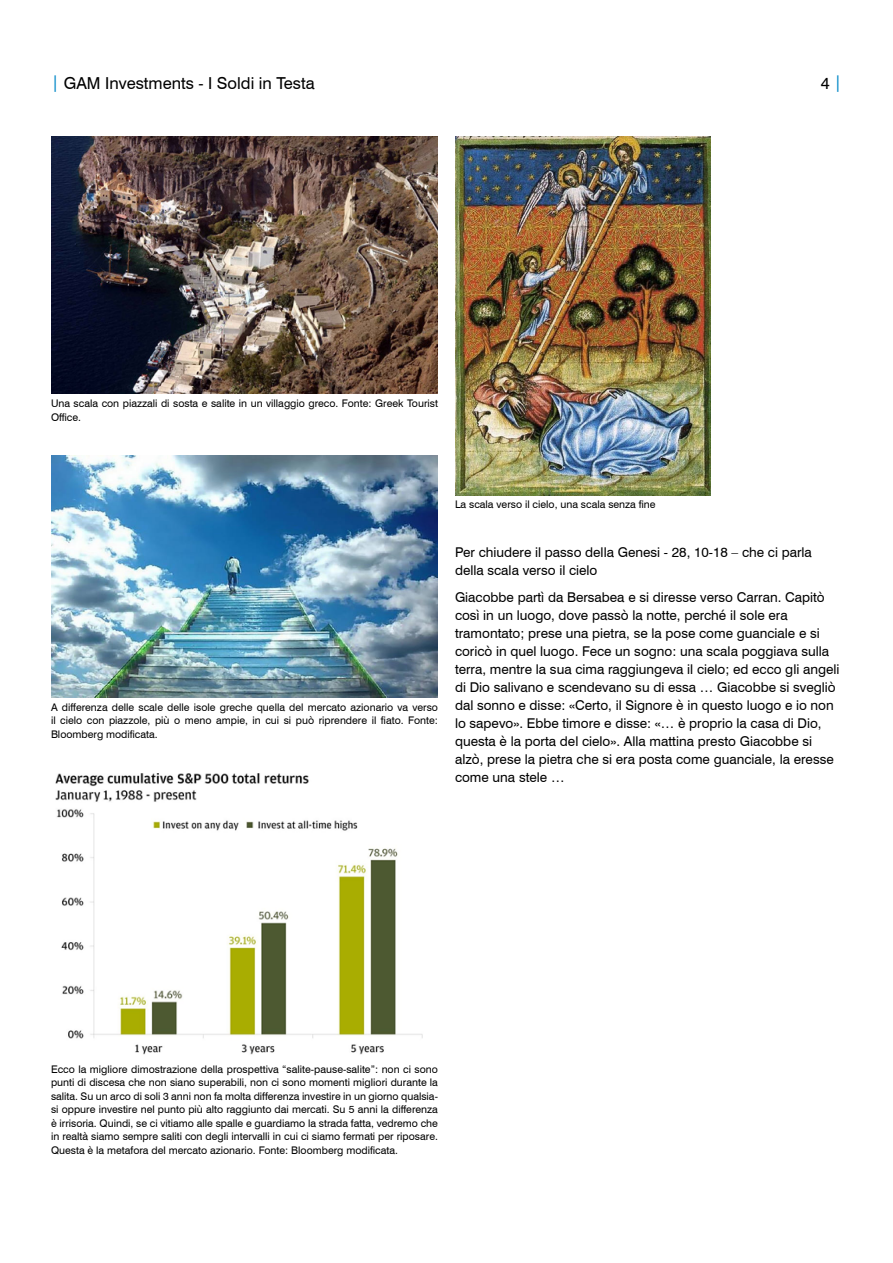
<style>
.page{position:relative;width:893px;height:1263px;background:#fff}
.page>*{position:absolute;margin:0;border:0;box-sizing:border-box;transform-origin:0 0}
.t1{font:16.5px "Swiss 721 BT";color:#000}
.BODY_text{font:13.5px/18px "Swiss 721 BT";color:#000}
.DISCLAIMER{font:10.5px/13.5px "Swiss 721 BT";color:#000;text-align:justify}
.s1{color:#0087c7}
</style>
<div class="page">
<img style="left:51px;top:136px;width:387px;height:258px">
<img style="left:51px;top:456px;width:387px;height:242px">
<img style="left:55px;top:773px;width:368px;height:282px">
<img style="left:455px;top:136px;width:255px;height:359px">
<h1 class="t1" style="left:51px;top:73px;width:265px"><span class="s1">|</span> GAM Investments - I Soldi in Testa</h1>
<h1 class="t1" style="left:821px;top:73px;width:22px">4 <span class="s1">|</span></h1>
<p class="DISCLAIMER" style="left:51px;top:396px;width:388px">Una scala con piazzali di sosta e salite in un villaggio greco. Fonte: Greek Tourist<br>Office.</p>
<p class="DISCLAIMER" style="left:51px;top:700px;width:388px">A differenza delle scale delle isole greche quella del mercato azionario va verso il cielo con piazzole, più o meno ampie, in cui si può riprendere il fiato. Fonte:<br>Bloomberg modificata.</p>
<p class="DISCLAIMER" style="left:455px;top:498px;width:202px">La scala verso il cielo, una scala senza fine</p>
<p class="BODY_text" style="left:455px;top:543px;width:358px">Per chiudere il passo della Genesi - 28, 10-18 – che ci parla della scala verso il cielo</p>
<p class="BODY_text" style="left:455px;top:588px;width:386px">Giacobbe partì da Bersabea e si diresse verso Carran. Capitò così in un luogo, dove passò la notte, perché il sole era tramontato; prese una pietra, se la pose come guanciale e si coricò in quel luogo. Fece un sogno: una scala poggiava sulla terra, mentre la sua cima raggiungeva il cielo; ed ecco gli angeli di Dio salivano e scendevano su di essa … Giacobbe si svegliò dal sonno e disse: «Certo, il Signore è in questo luogo e io non lo sapevo». Ebbe timore e disse: «… è proprio la casa di Dio, questa è la porta del cielo». Alla mattina presto Giacobbe si alzò, prese la pietra che si era posta come guanciale, la eresse come una stele …</p>
<p class="DISCLAIMER" style="left:51px;top:1062px;width:388px">Ecco la migliore dimostrazione della prospettiva “salite-pause-salite”: non ci sono punti di discesa che non siano superabili, non ci sono momenti migliori durante la salita. Su un arco di soli 3 anni non fa molta differenza investire in un giorno qualsia&shy;si oppure investire nel punto più alto raggiunto dai mercati. Su 5 anni la differenza è irrisoria. Quindi, se ci vitiamo alle spalle e guardiamo la strada fatta, vedremo che in realtà siamo sempre saliti con degli intervalli in cui ci siamo fermati per riposare.<br>Questa è la metafora del mercato azionario. Fonte: Bloomberg modificata.</p>
</div>
